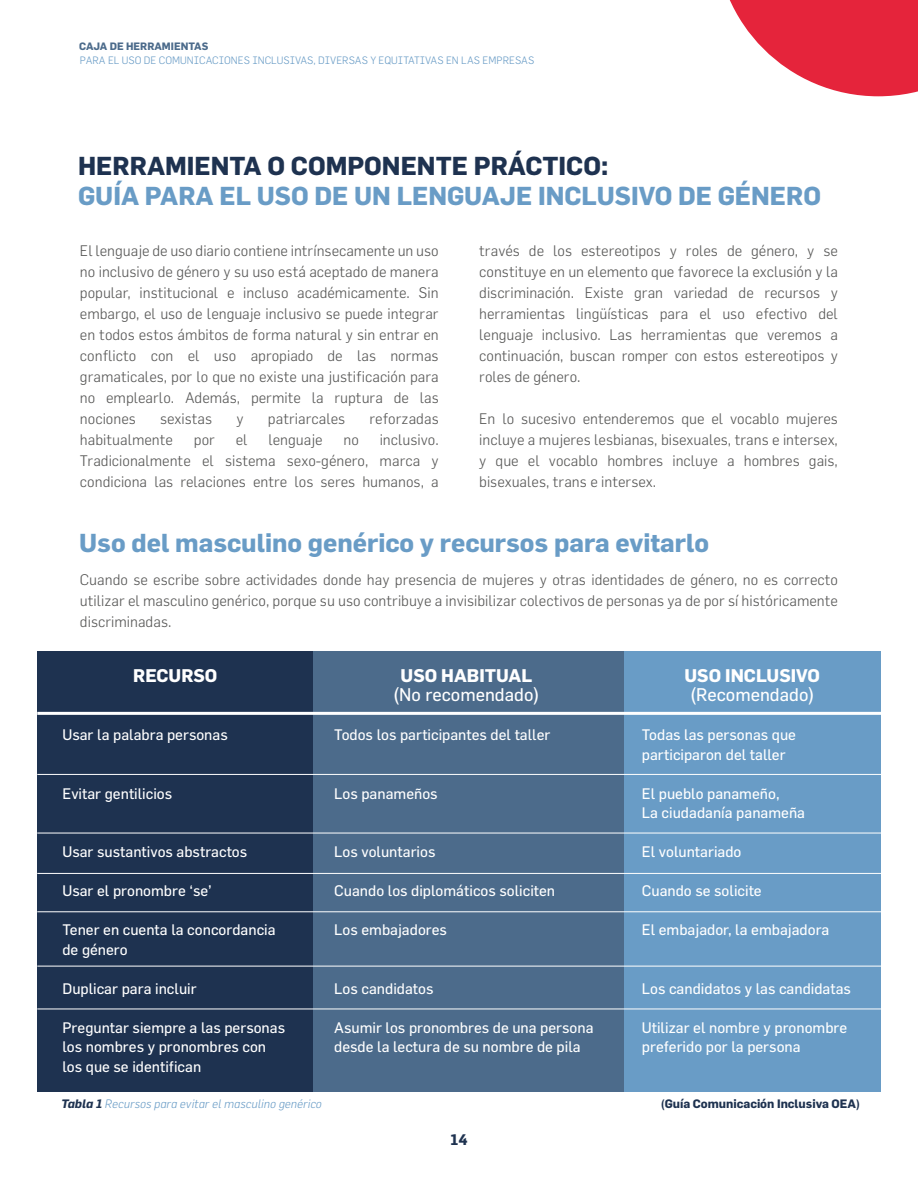
<style>
.page{position:relative;width:918px;height:1188px;background:#fff}
.page>*{position:absolute;margin:0;border:0;box-sizing:border-box;transform-origin:0 0}
.t1{font:700 25.5px "Flama";color:#699cc6}
.t2{font:700 25.5px "Flama";color:#1e3250}
.t3{font:700 18px "Flama";color:#fff}
.t4{font:18px "Flama";color:#fff}
.t5{font:300 15px/21px "Flama";color:#575756;text-align:justify}
.t6{font:15px/19.5px "Flama";color:#fff}
.t7{font:700 15px "Flama";color:#1e3250}
.t8{font:italic 300 12px "Flama";color:#699cc6}
.t9{font:700 12px "Flama";color:#1e3250}
.t10{font:300 10.5px "Flama";color:#699cc6}
.t11{font:700 10.5px "Flama";color:#4c6b8b}
.s1{font-weight:700;color:#1e3250}
</style>
<div class="page">
<div style="left:37px;top:652px;width:844px;height:440px;background:#699cc6"></div>
<div style="left:37px;top:652px;width:587px;height:440px;background:#4c6b8b"></div>
<div style="left:37px;top:652px;width:276px;height:440px;background:#1e3250"></div>
<hr style="left:37px;top:712px;width:848px;height:3px;background:#fff">
<hr style="left:37px;top:774px;width:848px;height:1px;background:#fff">
<hr style="left:37px;top:833px;width:848px;height:1px;background:#fff">
<hr style="left:37px;top:873px;width:848px;height:1px;background:#fff">
<hr style="left:37px;top:912px;width:848px;height:1px;background:#fff">
<hr style="left:37px;top:966px;width:848px;height:1px;background:#fff">
<hr style="left:37px;top:1009px;width:848px;height:1px;background:#fff">
<svg style="left:729px;top:0;width:189px;height:96px"></svg>
<p class="t11" style="left:79px;top:39px;width:131px">CAJA DE HERRAMIENTAS</p>
<p class="t10" style="left:80px;top:54px;width:456px">PARA EL USO DE COMUNICACIONES INCLUSIVAS, DIVERSAS Y EQUITATIVAS EN LAS EMPRESAS</p>
<h1 class="t2" style="left:78px;top:147px;width:532px">HERRAMIENTA O COMPONENTE PRÁCTICO:</h1>
<h1 class="t1" style="left:78px;top:177px;width:745px">GUÍA PARA EL USO DE UN LENGUAJE INCLUSIVO DE GÉNERO</h1>
<p class="t5" style="left:80px;top:240px;width:360px">El lenguaje de uso diario contiene intrínsecamente un uso no inclusivo de género y su uso está aceptado de manera popular, institucional e incluso académicamente. Sin embargo, el uso de lenguaje inclusivo se puede integrar en todos estos ámbitos de forma natural y sin entrar en conflicto con el uso apropiado de las normas gramaticales, por lo que no existe una justificación para no emplearlo. Además, permite la ruptura de las nociones</p>
<p class="t5" style="left:160px;top:408px;width:54px">sexistas</p>
<p class="t5" style="left:237px;top:408px;width:9px">y</p>
<p class="t5" style="left:268px;top:408px;width:79px">patriarcales</p>
<p class="t5" style="left:369px;top:408px;width:71px">reforzadas</p>
<p class="t5" style="left:80px;top:429px;width:95px">habitualmente</p>
<p class="t5" style="left:194px;top:429px;width:23px">por</p>
<p class="t5" style="left:236px;top:429px;width:13px">el</p>
<p class="t5" style="left:268px;top:429px;width:56px">lenguaje</p>
<p class="t5" style="left:343px;top:429px;width:17px">no</p>
<p class="t5" style="left:80px;top:429px;width:360px;text-indent:300px">inclusivo.<br>Tradicionalmente el sistema sexo-género, marca y condiciona las relaciones entre los seres humanos, a</p>
<p class="t5" style="left:479px;top:240px;width:360px">través de los estereotipos y roles de género, y se constituye en un elemento que favorece la exclusión y la discriminación. Existe gran variedad de recursos y herramientas lingüísticas para el uso efectivo del lenguaje inclusivo. Las herramientas que veremos a continuación, buscan romper con estos estereotipos y roles de género.</p>
<p class="t5" style="left:479px;top:408px;width:360px">En lo sucesivo entenderemos que el vocablo mujeres incluye a mujeres lesbianas, bisexuales, trans e intersex, y que el vocablo hombres incluye a hombres gais, bisexuales, trans e intersex.</p>
<h1 class="t1" style="left:79px;top:524px;width:632px">Uso del masculino genérico y recursos para evitarlo</h1>
<p class="t5" style="left:80px;top:569px;width:760px">Cuando se escribe sobre actividades donde hay presencia de mujeres y otras identidades de género, no es correcto utilizar el masculino genérico, porque su uso contribuye a invisibilizar colectivos de personas ya de por sí históricamente discriminadas.</p>
<p class="t3" style="left:133px;top:662px;width:86px">RECURSO</p>
<p class="t6" style="left:62px;top:725px;width:167px">Usar la palabra personas</p>
<p class="t6" style="left:62px;top:783px;width:111px">Evitar gentilicios</p>
<p class="t6" style="left:62px;top:842px;width:186px">Usar sustantivos abstractos</p>
<p class="t6" style="left:62px;top:881px;width:151px">Usar el pronombre ‘se’</p>
<p class="t6" style="left:62px;top:920px;width:215px">Tener en cuenta la concordancia de género</p>
<p class="t6" style="left:62px;top:978px;width:136px">Duplicar para incluir</p>
<p class="t6" style="left:62px;top:1017px;width:224px">Preguntar siempre a las personas los nombres y pronombres con los que se identifican</p>
<p class="t3" style="left:401px;top:662px;width:133px">USO HABITUAL</p>
<p class="t4" style="left:393px;top:684px;width:149px">(No recomendado)</p>
<p class="t6" style="left:334px;top:725px;width:218px">Todos los participantes del taller</p>
<p class="t6" style="left:334px;top:783px;width:105px">Los panameños</p>
<p class="t6" style="left:334px;top:842px;width:103px">Los voluntarios</p>
<p class="t6" style="left:334px;top:881px;width:222px">Cuando los diplomáticos soliciten</p>
<p class="t6" style="left:334px;top:920px;width:114px">Los embajadores</p>
<p class="t6" style="left:334px;top:978px;width:101px">Los candidatos</p>
<p class="t6" style="left:334px;top:1017px;width:261px">Asumir los pronombres de una persona desde la lectura de su nombre de pila</p>
<p class="t3" style="left:685px;top:662px;width:137px">USO INCLUSIVO</p>
<p class="t4" style="left:690px;top:684px;width:127px">(Recomendado)</p>
<p class="t6" style="left:642px;top:725px;width:156px">Todas las personas que participaron del taller</p>
<p class="t6" style="left:642px;top:783px;width:165px">El pueblo panameño,<br>La ciudadanía panameña</p>
<p class="t6" style="left:642px;top:842px;width:101px">El voluntariado</p>
<p class="t6" style="left:642px;top:881px;width:121px">Cuando se solicite</p>
<p class="t6" style="left:642px;top:920px;width:189px">El embajador, la embajadora</p>
<p class="t6" style="left:642px;top:978px;width:211px">Los candidatos y las candidatas</p>
<p class="t6" style="left:642px;top:1017px;width:207px">Utilizar el nombre y pronombre preferido por la persona</p>
<p class="t8" style="left:61px;top:1097px;width:262px"><span class="s1">Tabla 1</span> Recursos para evitar el masculino genérico</p>
<p class="t9" style="left:661px;top:1095px;width:201px">(Guía Comunicación Inclusiva OEA)</p>
<p class="t7" style="left:450px;top:1129px;width:19px">14</p>
</div>
